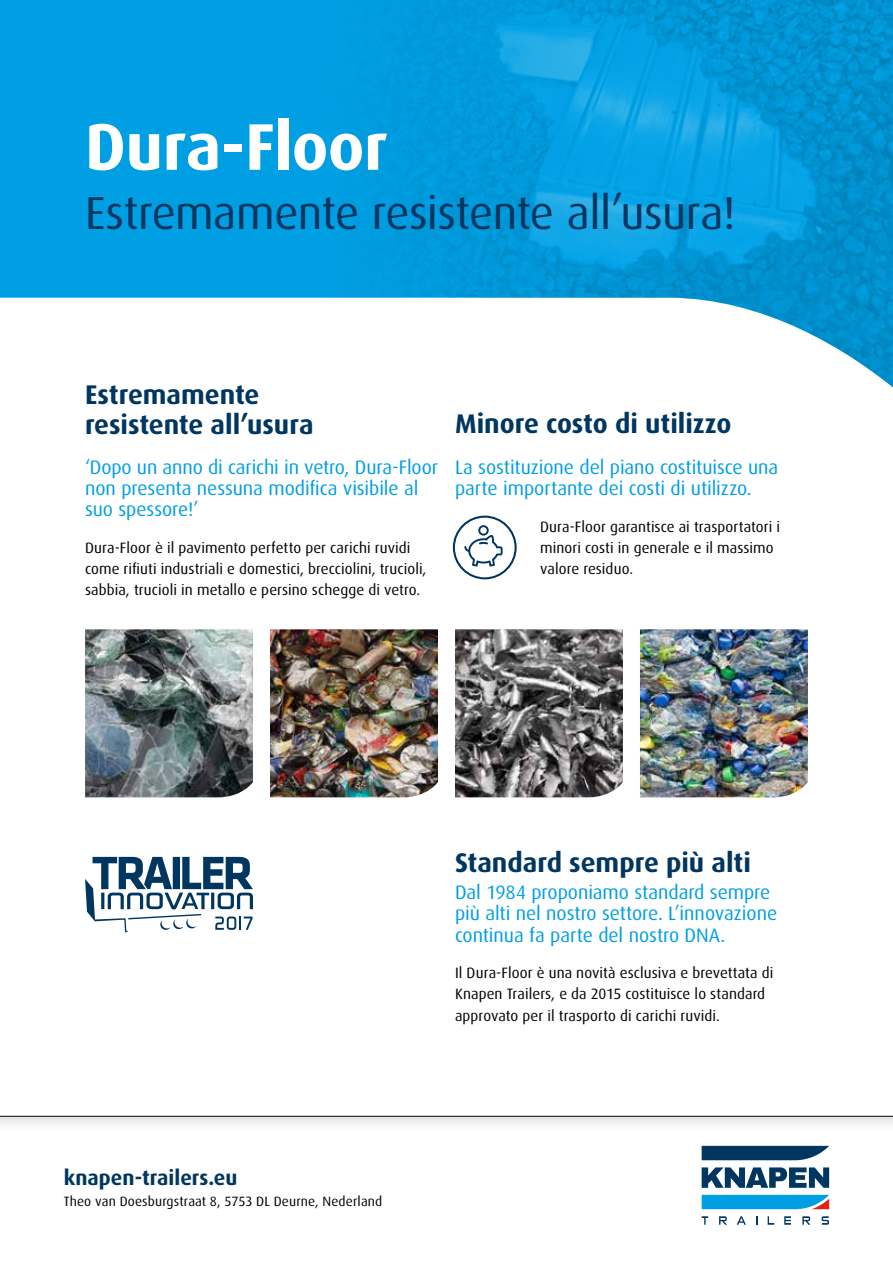
<style>
.page{position:relative;width:893px;height:1263px;background:#fff}
.page>*{position:absolute;margin:0;border:0;box-sizing:border-box;transform-origin:0 0}
.t1{font:700 66px "Dax";letter-spacing:-.01em;color:#fff}
.t2{font:46.2px "Dax";letter-spacing:-.015em;color:#00365f}
.t3{font:700 27px/30px "Dax";color:#00365f}
.t4{font:700 21px "Dax";color:#00365f}
.t5{font:19.5px/21.3px "Dax";letter-spacing:-.005em;color:#009fe3}
.t6{font:15px/21.3px "Dax";letter-spacing:.005em;color:#000}
.t7{font:13.5px "Dax";letter-spacing:.01em;color:#000}
</style>
<div class="page">
<svg style="left:0;top:0;width:893px;height:388px;fill:#009fe3"></svg>
<img style="left:315px;top:0;width:578px;height:387px">
<svg style="left:702px;top:1146px;width:127px;height:14px;background:#14466b"></svg>
<svg style="left:702px;top:1195px;width:127px;height:14px;background:#139ddb"></svg>
<svg style="left:702px;top:1167px;width:127px;height:21px"></svg>
<svg style="left:702px;top:1216px;width:6px;height:9px"></svg>
<svg style="left:737px;top:1216px;width:9px;height:9px"></svg>
<svg style="left:768px;top:1216px;width:6px;height:9px"></svg>
<svg style="left:784px;top:1216px;width:7px;height:9px"></svg>
<svg style="left:802px;top:1216px;width:8px;height:9px"></svg>
<svg style="left:822px;top:1216px;width:7px;height:9px"></svg>
<svg style="left:719px;top:1216px;width:8px;height:9px"></svg>
<img style="left:85px;top:629px;width:168px;height:168px">
<img style="left:270px;top:629px;width:168px;height:168px">
<img style="left:455px;top:629px;width:168px;height:168px">
<img style="left:640px;top:629px;width:168px;height:168px">
<svg style="left:453px;top:516px;width:64px;height:63px"></svg>
<div style="left:0;top:1117px;width:893px;height:8px;background:#ededed"></div>
<hr style="left:0;top:1116px;width:893px;height:1px;background:#000">
<svg style="left:85px;top:857px;width:168px;height:75px"></svg>
<h1 class="t1" style="left:85px;top:110px;width:304px">Dura-Floor</h1>
<h2 class="t2" style="left:85px;top:188px;width:652px">Estremamente resistente all’usura!</h2>
<h3 class="t3" style="left:85px;top:380px;width:230px">Estremamente resistente all’usura</h3>
<h3 class="t5" style="left:85px;top:457px;width:354px">‘Dopo un anno di carichi in vetro, Dura-Floor non presenta nessuna modifica visibile al suo spessore!’</h3>
<p class="t6" style="left:85px;top:537px;width:343px">Dura-Floor è il pavimento perfetto per carichi ruvidi come rifiuti industriali e domestici, brecciolini, trucioli, sabbia, trucioli in metallo e persino schegge di vetro.</p>
<h3 class="t3" style="left:455px;top:409px;width:278px">Minore costo di utilizzo</h3>
<h3 class="t5" style="left:455px;top:457px;width:325px">La sostituzione del piano costituisce una parte importante dei costi di utilizzo.</h3>
<p class="t6" style="left:540px;top:516px;width:242px">Dura-Floor garantisce ai trasportatori i minori costi in generale e il massimo valore residuo.</p>
<h3 class="t4" style="left:64px;top:1166px;width:175px">knapen-trailers.eu</h3>
<p class="t7" style="left:64px;top:1194px;width:320px">Theo van Doesburgstraat 8, 5753 DL Deurne, Nederland</p>
<h3 class="t3" style="left:455px;top:847px;width:297px">Standard sempre più alti</h3>
<h3 class="t5" style="left:455px;top:882px;width:324px">Dal 1984 proponiamo standard sempre più alti nel nostro settore. L’innovazione continua fa parte del nostro DNA.</h3>
<p class="t6" style="left:455px;top:962px;width:320px">Il Dura-Floor è una novità esclusiva e brevettata di<br>Knapen Trailers, e da 2015 costituisce lo standard approvato per il trasporto di carichi ruvidi.</p>
</div>
